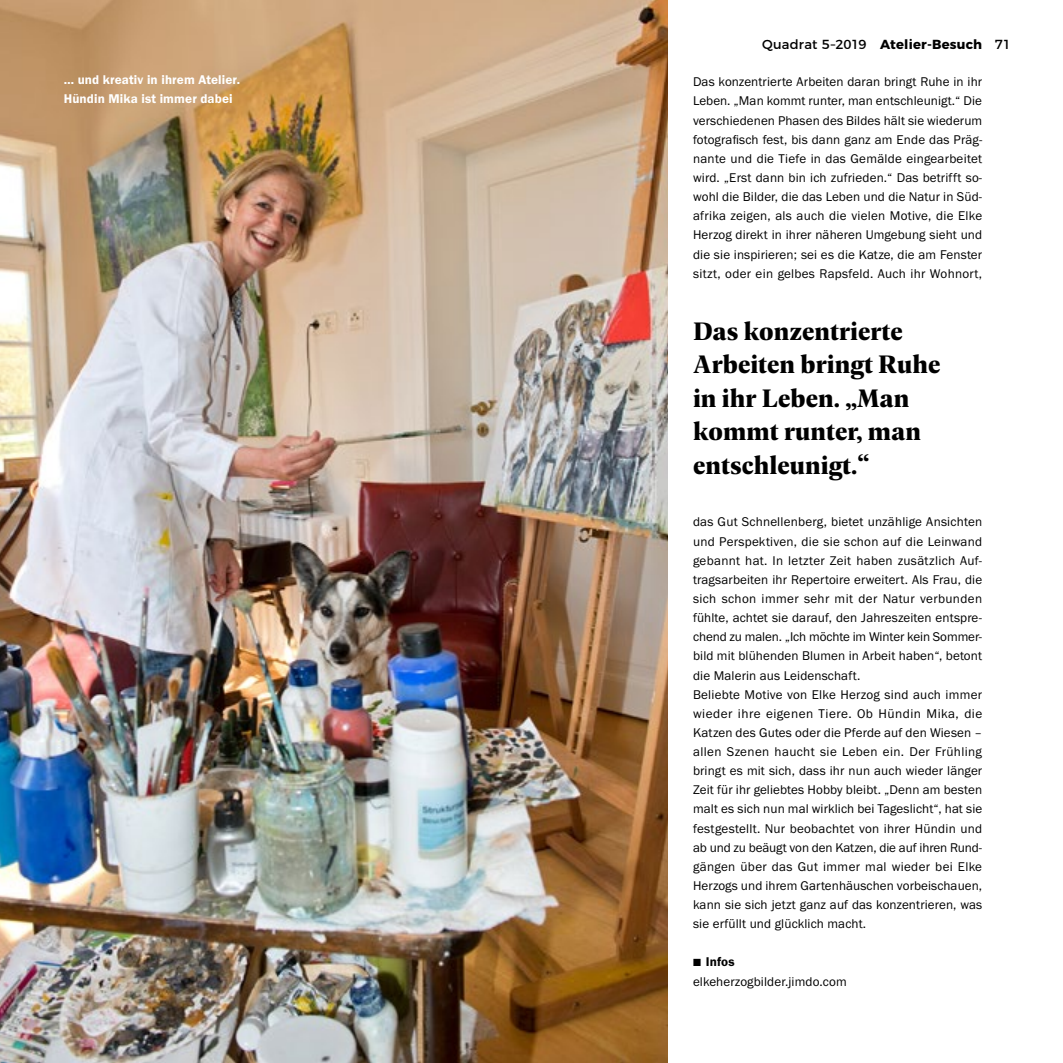
<style>
.page{position:relative;width:1063px;height:1063px;background:#fff}
.page>*{position:absolute;margin:0;border:0;box-sizing:border-box;transform-origin:0 0}
.t1{font:700 27px/33.5px "Geller Headline";letter-spacing:.005em;color:#000}
.t2{font:13.2px/19.2px "Franklin Gothic URW Boo";letter-spacing:.01em;color:#000;text-align:justify}
.t3{font:13.2px/18.3px "Franklin Gothic URW Dem";letter-spacing:.01em;color:#fff}
.t4{font:13.2px "Montserrat";letter-spacing:.01em;color:#000}
.t5{font:13.2px "Franklin Gothic URW Dem";letter-spacing:.01em;color:#000}
.s1{font-weight:700}
</style>
<div class="page">
<img style="left:0;top:0;width:668px;height:1063px">
<p class="t3" style="left:64px;top:70px;width:178px">… und kreativ in ihrem Atelier.<br>Hündin Mika ist immer dabei</p>
<p class="t4" style="left:762px;top:34px;width:251px">Quadrat 5–2019 <span class="s1">Atelier-Besuch</span> 71</p>
<p class="t2" style="left:693px;top:72px;width:291px">Das konzentrierte Arbeiten daran bringt Ruhe in ihr Leben. „Man kommt runter, man entschleunigt.“ Die verschiedenen Phasen des Bildes hält sie wiederum fotografisch fest, bis dann ganz am Ende das Präg&shy;nante und die Tiefe in das Gemälde eingearbeitet wird. „Erst dann bin ich zufrieden.“ Das betrifft so&shy;wohl die Bilder, die das Leben und die Natur in Süd&shy;afrika zeigen, als auch die vielen Motive, die Elke Herzog direkt in ihrer näheren Umgebung sieht und die sie inspirieren; sei es die Katze, die am Fenster sitzt, oder ein gelbes Rapsfeld. Auch ihr Wohnort,</p>
<h1 class="t1" style="left:693px;top:313px;width:249px">Das konzentrierte<br>Arbeiten bringt Ruhe in ihr Leben. „Man kommt runter, man entschleunigt.“</h1>
<p class="t2" style="left:693px;top:512px;width:291px;text-align:left">das Gut Schnellenberg, bietet unzählige Ansichten und Perspektiven, die sie schon auf die Leinwand gebannt hat. In letzter Zeit haben zusätzlich Auf&shy;tragsarbeiten ihr Repertoire erweitert. Als Frau, die sich schon immer sehr mit der Natur verbunden fühlte, achtet sie darauf, den Jahreszeiten entspre&shy;chend zu malen. „Ich möchte im Winter kein Sommer&shy;bild mit blühenden Blumen in Arbeit haben“, betont die Malerin aus Leidenschaft.<br>Beliebte Motive von Elke Herzog sind auch immer wieder ihre eigenen Tiere. Ob Hündin Mika, die Katzen des Gutes oder die Pferde auf den Wiesen – allen Szenen haucht sie Leben ein. Der Frühling bringt es mit sich, dass ihr nun auch wieder länger Zeit für ihr geliebtes Hobby bleibt. „Denn am besten malt es sich nun mal wirklich bei Tageslicht“, hat sie festgestellt. Nur beobachtet von ihrer Hündin und ab und zu beäugt von den Katzen, die auf ihren Rund&shy;gängen über das Gut immer mal wieder bei Elke Herzogs und ihrem Gartenhäuschen vorbeischauen, kann sie sich jetzt ganz auf das konzentrieren, was sie erfüllt und glücklich macht.</p>
<p class="t5" style="left:706px;top:954px;width:30px">Infos</p>
<p class="t2" style="left:693px;top:971px;width:155px">elkeherzogbilder.jimdo.com</p>
</div>
